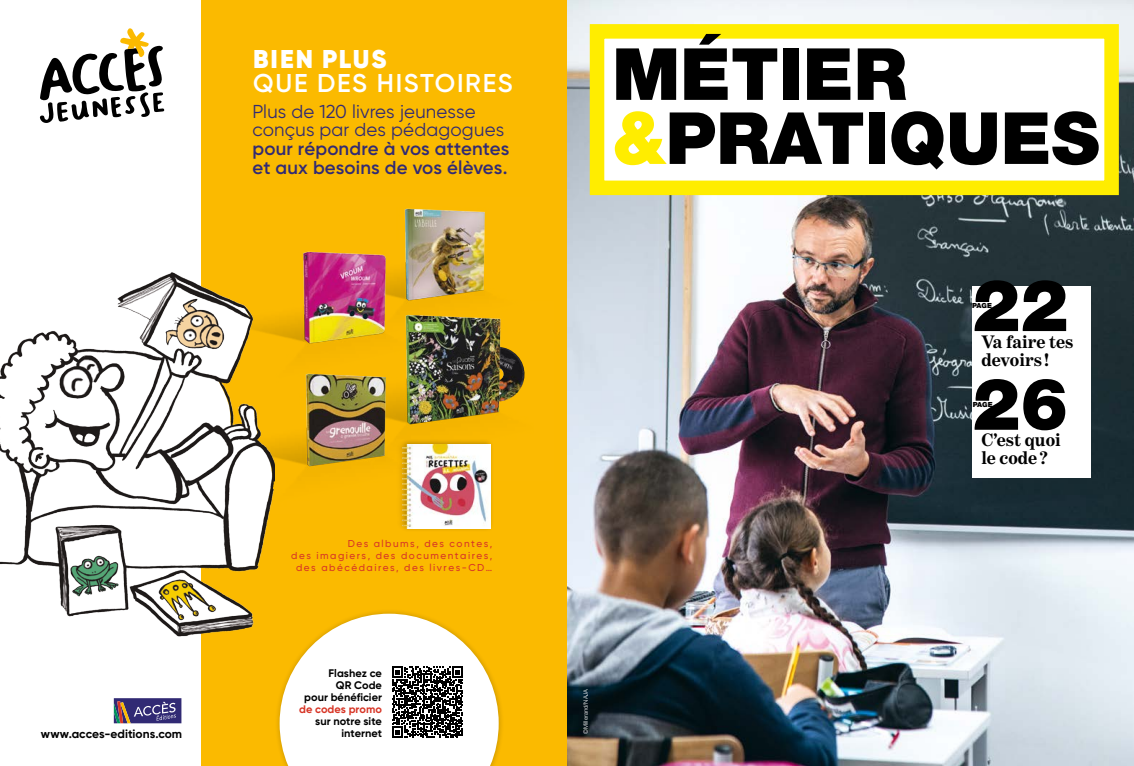
<style>
.page{position:relative;width:1134px;height:766px;background:#fff}
.page>*{position:absolute;margin:0;border:0;box-sizing:border-box;transform-origin:0 0}
.t1{font:900 72px/64px "Helvetica Neue LT Pro";color:#000}
.t2{font:600 25.7px "Gilroy";letter-spacing:.065em;color:#fff}
.t3{font:900 25.7px "Gilroy";letter-spacing:.07em;color:#fff}
.t4{font:600 18.7px/18.7px "Gilroy";letter-spacing:.005em;color:#312a74}
.t5{font:18.7px/18.7px "Gilroy";letter-spacing:.01em;color:#312a74}
.t6{font:700 18.3px/18.3px "Benton Modern";color:#000}
.t7{font:700 12px "Gilroy";color:#000}
.t8{font:700 11px/12px "Gilroy";color:#000;text-align:right}
.t9{font:700 11px "Gilroy";color:#d73526}
.t10{font:500 10px/12px "Gilroy";letter-spacing:.15em;color:#d73526;text-align:right}
.t11{font:900 7px "Helvetica Neue LT Pro";color:#000}
.t12{font:300 6px "Helvetica Neue LT Pro";color:#fff}
.s1{color:#ffed00}
</style>
<div class="page">
<img style="left:567px;top:0;width:567px;height:765px">
<div style="left:597px;top:31px;width:514px;height:157px;background:#fff"></div>
<div style="left:590px;top:24px;width:529px;height:171px;border:15px solid #ffed00"></div>
<div style="left:972px;top:286px;width:118px;height:191px;background:#fff"></div>
<div style="left:201px;top:0;width:366px;height:765px;background:#fbba00"></div>
<img style="left:404px;top:208px;width:81px;height:70px">
<img style="left:303px;top:240px;width:128px;height:38px">
<img style="left:499px;top:318px;width:26px;height:94px">
<svg style="left:40px;top:28px;width:124px;height:95px"></svg>
<div style="left:274px;top:608px;width:230px;height:157px;background:#000;opacity:.2"></div>
<img style="left:0;top:272px;width:184px;height:345px">
<svg style="left:0;top:457px;width:18px;height:26px"></svg>
<img style="left:114px;top:278px;width:385px;height:487px">
<h2 class="t3" style="left:253px;top:42px;width:135px">BIEN PLUS</h2>
<h2 class="t2" style="left:253px;top:67px;width:261px">QUE DES HISTOIRES</h2>
<h3 class="t5" style="left:252px;top:101px;width:253px">Plus de 120 livres jeunesse conçus par des pédagogues</h3>
<h3 class="t4" style="left:252px;top:139px;width:258px">pour répondre à vos attentes et aux besoins de vos élèves.</h3>
<p class="t7" style="left:41px;top:725px;width:143px">www.acces-editions.com</p>
<p class="t10" style="left:291px;top:537px;width:203px">Des albums, des contes,<br>des imagiers, des documentaires, des abécédaires, des livres-CD…</p>
<p class="t8" style="left:304px;top:666px;width:79px">Flashez ce<br>QR Code<br>pour bénéficier</p>
<p class="t9" style="left:299px;top:701px;width:84px">de codes promo</p>
<p class="t8" style="left:315px;top:714px;width:68px">sur notre site internet</p>
<h1 class="t1" style="left:612px;top:42px;width:489px">MÉTIER <span class="s1">&amp;</span>PRATIQUES</h1>
<h1 class="t1" style="left:972px;top:273px;width:98px">22</h1>
<p class="t11" style="left:972px;top:301px;width:21px">PAGE</p>
<h3 class="t6" style="left:981px;top:332px;width:94px">Va faire tes devoirs !</h3>
<h1 class="t1" style="left:972px;top:371px;width:98px">26</h1>
<p class="t11" style="left:973px;top:400px;width:21px">PAGE</p>
<h3 class="t6" style="left:981px;top:430px;width:81px">C’est quoi le code ?</h3>
<p class="t12" style="left:582px;top:733px;width:46px;rotate:-90deg">©Millerand/NAJA</p>
</div>
